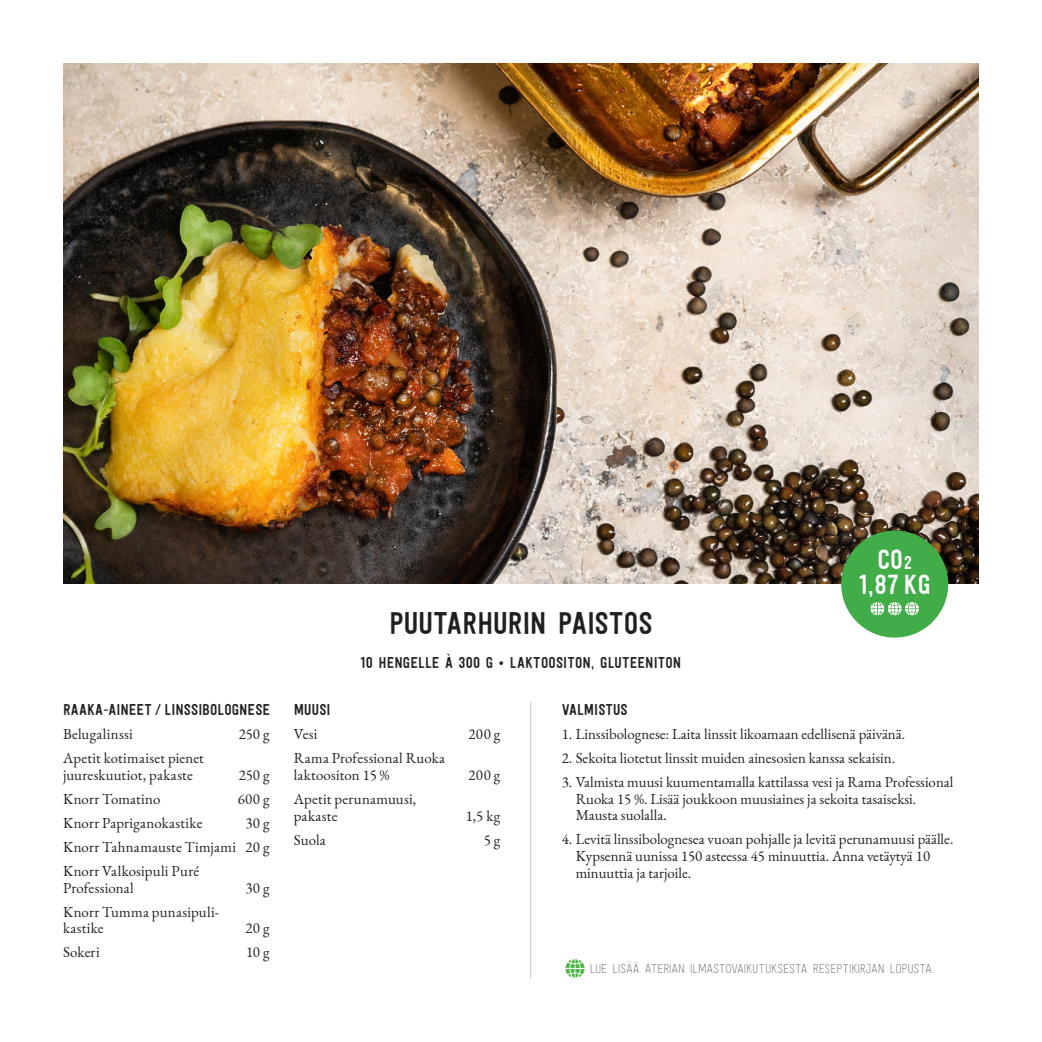
<style>
.page{position:relative;width:1042px;height:1042px;background:#fff}
.page>*{position:absolute;margin:0;border:0;box-sizing:border-box;transform-origin:0 0}
.t1{font:31.5px "Festivo Letters No 19";letter-spacing:-.01em;color:#231f20}
.t2{font:27.65px "Festivo Letters No 19";color:#fff}
.t3{font:15.75px "Festivo Letters No 19";letter-spacing:.005em;color:#231f20}
.t4{font:14.88px/16.6px "EB Garamond";color:#231f20}
.t5{font:14.88px "Festivo Letters No 18";letter-spacing:-.015em;color:#6d6f71}
.t6{font:14.88px "EB Garamond";letter-spacing:.02em;color:#231f20}
.t7{font:14.88px "EB Garamond";letter-spacing:.025em;color:#231f20}
.s1{font-size:18.38px}
</style>
<div class="page">
<img style="left:63px;top:63px;width:916px;height:520px">
<hr style="left:530px;top:702px;width:1px;height:277px;background:#c7c9cb">
<div style="left:841px;top:530px;width:107px;height:107px;background:#41ad49;border-radius:50%"></div>
<svg style="left:870px;top:602px;width:49px;height:13px"></svg>
<svg style="left:566px;top:959px;width:18px;height:18px"></svg>
<p class="t3" style="left:63px;top:700px;width:209px">RAAKA-AINEET / LINSSIBOLOGNESE</p>
<p class="t6" style="left:63px;top:724px;width:71px">Belugalinssi</p>
<p class="t4" style="left:239px;top:726px;width:32px">250 g</p>
<p class="t4" style="left:63px;top:750px;width:142px">Apetit kotimaiset pienet</p>
<p class="t4" style="left:63px;top:766px;width:131px">juureskuutiot, pakaste</p>
<p class="t4" style="left:239px;top:766px;width:32px">250 g</p>
<p class="t4" style="left:63px;top:790px;width:99px">Knorr Tomatino</p>
<p class="t4" style="left:238px;top:790px;width:33px">600 g</p>
<p class="t4" style="left:63px;top:814px;width:141px">Knorr Papriganokastike</p>
<p class="t4" style="left:245px;top:814px;width:26px">30 g</p>
<p class="t4" style="left:63px;top:839px;width:208px">Knorr Tahnamauste Timjami 20 g</p>
<p class="t4" style="left:63px;top:863px;width:138px">Knorr Valkosipuli Puré</p>
<p class="t4" style="left:63px;top:879px;width:72px">Professional</p>
<p class="t4" style="left:245px;top:879px;width:26px">30 g</p>
<p class="t4" style="left:63px;top:903px;width:157px">Knorr Tumma punasipuli-</p>
<p class="t7" style="left:63px;top:918px;width:42px">kastike</p>
<p class="t4" style="left:245px;top:920px;width:26px">20 g</p>
<p class="t4" style="left:63px;top:944px;width:38px">Sokeri</p>
<p class="t4" style="left:246px;top:944px;width:25px">10 g</p>
<p class="t1" style="left:389px;top:604px;width:265px">PUUTARHURIN PAISTOS</p>
<p class="t3" style="left:361px;top:653px;width:322px">10 HENGELLE À 300 G • LAKTOOSITON, GLUTEENITON</p>
<p class="t2" style="left:877px;top:543px;width:36px">CO<span class="s1">2</span></p>
<p class="t2" style="left:859px;top:568px;width:73px">1,87 KG</p>
<p class="t3" style="left:294px;top:700px;width:38px">MUUSI</p>
<p class="t4" style="left:294px;top:726px;width:25px">Vesi</p>
<p class="t4" style="left:468px;top:726px;width:33px">200 g</p>
<p class="t4" style="left:294px;top:750px;width:153px">Rama Professional Ruoka</p>
<p class="t4" style="left:294px;top:766px;width:97px">laktoositon 15 %</p>
<p class="t4" style="left:468px;top:766px;width:33px">200 g</p>
<p class="t4" style="left:294px;top:791px;width:124px">Apetit perunamuusi,</p>
<p class="t6" style="left:294px;top:806px;width:45px">pakaste</p>
<p class="t4" style="left:466px;top:807px;width:36px">1,5 kg</p>
<p class="t4" style="left:294px;top:831px;width:34px">Suola</p>
<p class="t4" style="left:484px;top:831px;width:18px">5 g</p>
<p class="t3" style="left:562px;top:700px;width:68px">VALMISTUS</p>
<p class="t4" style="left:562px;top:726px;width:345px">1. Linssibolognese: Laita linssit likoamaan edellisenä päivänä.</p>
<p class="t4" style="left:562px;top:750px;width:335px">2. Sekoita liotetut linssit muiden ainesosien kanssa sekaisin.</p>
<p class="t4" style="left:576px;top:774px;width:379px;text-indent:-14px">3. Valmista muusi kuumentamalla kattilassa vesi ja Rama Professional<br>Ruoka 15 %. Lisää joukkoon muusiaines ja sekoita tasaiseksi.</p>
<p class="t4" style="left:576px;top:807px;width:93px">Mausta suolalla.</p>
<p class="t4" style="left:576px;top:831px;width:379px;text-indent:-14px">4. Levitä linssibolognesea vuoan pohjalle ja levitä perunamuusi päälle.<br>Kypsennä uunissa 150 asteessa 45 minuuttia. Anna vetäytyä 10</p>
<p class="t4" style="left:576px;top:864px;width:117px">minuuttia ja tarjoile.</p>
<p class="t5" style="left:590px;top:960px;width:346px">LUE LISÄÄ ATERIAN ILMASTOVAIKUTUKSESTA RESEPTIKIRJAN LOPUSTA.</p>
</div>
